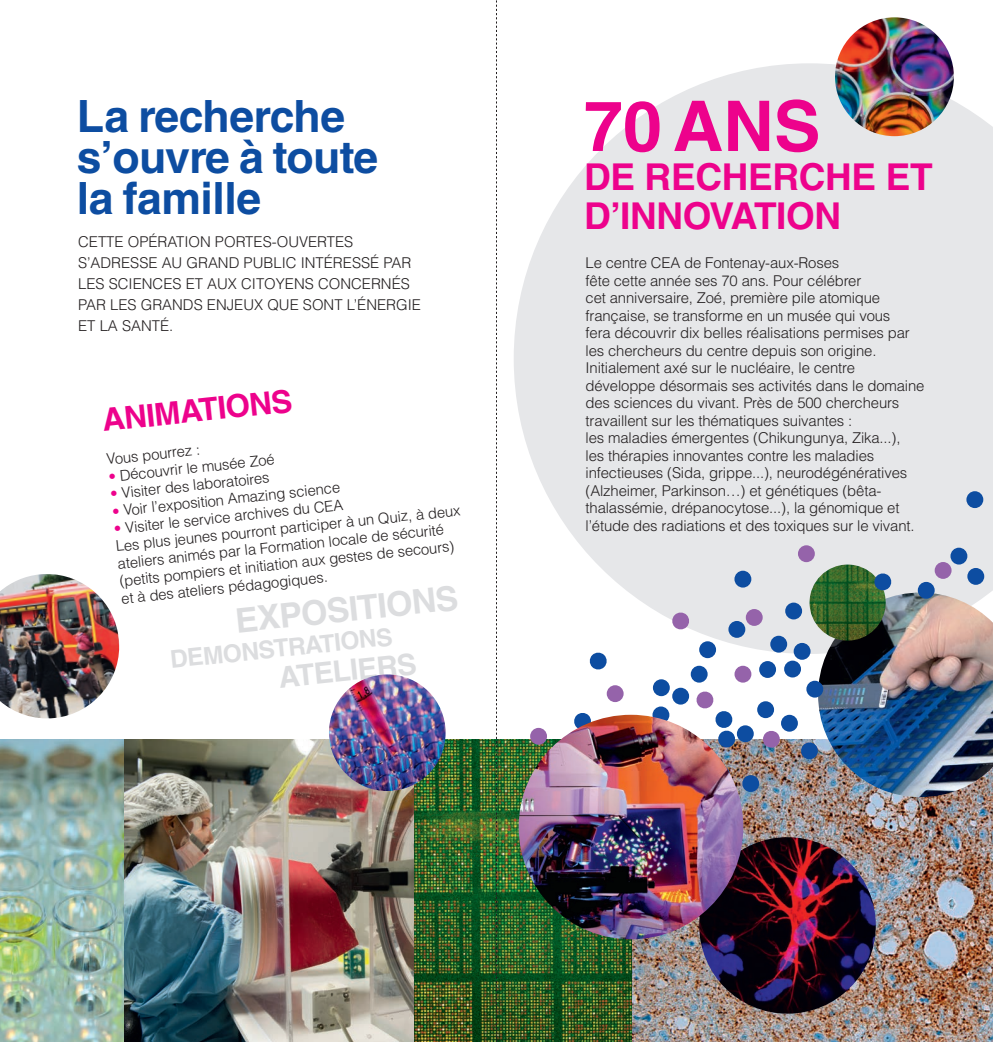
<style>
.page{position:relative;width:993px;height:1042px;background:#fff}
.page>*{position:absolute;margin:0;border:0;box-sizing:border-box;transform-origin:0 0}
.t1{font:700 70px "Helvetica LT Std";color:#ed028c}
.t2{font:700 44.45px/40.8px "Helvetica LT Std";letter-spacing:-.01em;color:#0d4da1}
.t3{font:700 36.93px/39px "Helvetica LT Std";letter-spacing:-.01em;color:#ed028c}
.t4{font:700 33.95px "Helvetica LT Std";color:#dcdddf}
.t5{font:700 31.5px "Helvetica LT Std";color:#ed028c}
.t6{font:700 29.4px "Helvetica LT Std";color:#dcdddf}
.t7{font:700 24.5px "Helvetica LT Std";color:#dcdddf}
.t8{font:300 14.88px/17.5px "Helvetica LT Std";letter-spacing:-.01em;color:#231f20}
.s1{color:#ed028c}
</style>
<div class="page">
<img style="left:0;top:739px;width:124px;height:303px">
<img style="left:631px;top:739px;width:361px;height:303px">
<img style="left:413px;top:739px;width:218px;height:303px">
<svg style="left:514px;top:63px;width:478px;height:591px;background:#e9eaec"></svg>
<img style="left:834px;top:17px;width:119px;height:119px;border-radius:59px">
<img style="left:0;top:574px;width:120px;height:145px">
<img style="left:817px;top:592px;width:175px;height:205px">
<img style="left:699px;top:837px;width:176px;height:176px;border-radius:88px">
<img style="left:809px;top:564px;width:76px;height:76px;border-radius:38px">
<div style="left:652px;top:679px;width:17px;height:17px;background:#0d4da1;border-radius:50%"></div>
<div style="left:652px;top:706px;width:17px;height:17px;background:#0d4da1;border-radius:50%"></div>
<div style="left:530px;top:728px;width:17px;height:17px;background:#9563aa;border-radius:50%"></div>
<svg style="left:671px;top:612px;width:18px;height:18px"></svg>
<svg style="left:574px;top:713px;width:32px;height:16px"></svg>
<svg style="left:588px;top:652px;width:19px;height:18px"></svg>
<svg style="left:761px;top:731px;width:19px;height:17px"></svg>
<svg style="left:741px;top:774px;width:18px;height:19px"></svg>
<div style="left:672px;top:688px;width:17px;height:16px;background:#0d4da1;border-radius:50%"></div>
<div style="left:736px;top:725px;width:17px;height:17px;background:#0d4da1;border-radius:50%"></div>
<div style="left:783px;top:660px;width:17px;height:17px;background:#0d4da1;border-radius:50%"></div>
<div style="left:745px;top:609px;width:17px;height:17px;background:#9563aa;border-radius:50%"></div>
<div style="left:734px;top:571px;width:17px;height:16px;background:#0d4da1;border-radius:50%"></div>
<div style="left:797px;top:545px;width:17px;height:17px;background:#9563aa;border-radius:50%"></div>
<div style="left:785px;top:602px;width:16px;height:17px;background:#0d4da1;border-radius:50%"></div>
<svg style="left:696px;top:691px;width:39px;height:57px"></svg>
<div style="left:690px;top:666px;width:17px;height:16px;background:#0d4da1;border-radius:50%"></div>
<div style="left:757px;top:701px;width:16px;height:17px;background:#0d4da1;border-radius:50%"></div>
<svg style="left:800px;top:741px;width:18px;height:19px"></svg>
<div style="left:759px;top:661px;width:16px;height:17px;background:#0d4da1;border-radius:50%"></div>
<div style="left:699px;top:641px;width:16px;height:17px;background:#0d4da1;border-radius:50%"></div>
<svg style="left:725px;top:765px;width:5px;height:9px"></svg>
<div style="left:770px;top:636px;width:16px;height:16px;background:#0d4da1;border-radius:50%"></div>
<div style="left:793px;top:643px;width:17px;height:17px;background:#0d4da1;border-radius:50%"></div>
<div style="left:734px;top:666px;width:17px;height:16px;background:#9563aa;border-radius:50%"></div>
<div style="left:606px;top:685px;width:17px;height:17px;background:#9563aa;border-radius:50%"></div>
<div style="left:780px;top:715px;width:17px;height:16px;background:#0d4da1;border-radius:50%"></div>
<div style="left:934px;top:562px;width:17px;height:17px;background:#9563aa;border-radius:50%"></div>
<div style="left:728px;top:621px;width:17px;height:17px;background:#0d4da1;border-radius:50%"></div>
<div style="left:967px;top:568px;width:16px;height:17px;background:#0d4da1;border-radius:50%"></div>
<svg style="left:873px;top:572px;width:18px;height:19px"></svg>
<div style="left:917px;top:582px;width:17px;height:17px;background:#0d4da1;border-radius:50%"></div>
<div style="left:950px;top:548px;width:17px;height:16px;background:#0d4da1;border-radius:50%"></div>
<div style="left:966px;top:491px;width:16px;height:17px;background:#0d4da1;border-radius:50%"></div>
<div style="left:806px;top:681px;width:17px;height:16px;background:#0d4da1;border-radius:50%"></div>
<svg style="left:496px;top:0;width:1px;height:1042px"></svg>
<img style="left:124px;top:739px;width:289px;height:303px">
<img style="left:329px;top:674px;width:116px;height:117px;border-radius:58px">
<img style="left:518px;top:715px;width:225px;height:224px;border-radius:112px">
<h2 class="t2" style="left:77px;top:96px;width:303px">La recherche s’ouvre à toute la famille</h2>
<h1 class="t1" style="left:583px;top:84px;width:238px">70 ANS</h1>
<h3 class="t3" style="left:583px;top:157px;width:350px">DE RECHERCHE ET<br>D’INNOVATION</h3>
<p class="t8" style="left:78px;top:231px;width:344px;line-height:21px">CETTE OPÉRATION PORTES-OUVERTES S’ADRESSE AU GRAND PUBLIC INTÉRESSÉ PAR LES SCIENCES ET AUX CITOYENS CONCERNÉS PAR LES GRANDS ENJEUX QUE SONT L’ÉNERGIE ET LA SANTÉ.</p>
<h3 class="t5" style="left:100px;top:401px;width:192px;rotate:-6deg">ANIMATIONS</h3>
<p class="t8" style="left:106px;top:450px;width:95px;rotate:-6deg">Vous pourrez :</p>
<p class="t8" style="left:108px;top:468px;width:168px;rotate:-6deg"><span class="s1">•</span> Découvrir le musée Zoé</p>
<p class="t8" style="left:109px;top:485px;width:161px;rotate:-6deg"><span class="s1">•</span> Visiter des laboratoires</p>
<p class="t8" style="left:111px;top:502px;width:230px;rotate:-6deg"><span class="s1">•</span> Voir l’exposition Amazing science</p>
<p class="t8" style="left:113px;top:520px;width:348px;rotate:-6deg"><span class="s1">•</span> Visiter le service archives du CEA<br>Les plus jeunes pourront participer à un Quiz, à deux ateliers animés par la Formation locale de sécurité (petits pompiers et initiation aux gestes de secours) et à des ateliers pédagogiques.</p>
<h3 class="t4" style="left:233px;top:600px;width:225px;rotate:-6deg">EXPOSITIONS</h3>
<h3 class="t7" style="left:169px;top:645px;width:225px;rotate:-6deg">DEMONSTRATIONS</h3>
<h3 class="t6" style="left:277px;top:660px;width:140px;rotate:-6deg">ATELIERS</h3>
<p class="t8" style="left:585px;top:254px;width:340px">Le centre CEA de Fontenay-aux-Roses<br>fête cette année ses 70 ans. Pour célébrer<br>cet anniversaire, Zoé, première pile atomique française, se transforme en un musée qui vous<br>fera découvrir dix belles réalisations permises par les chercheurs du centre depuis son origine.<br>Initialement axé sur le nucléaire, le centre développe désormais ses activités dans le domaine des sciences du vivant. Près de 500 chercheurs travaillent sur les thématiques suivantes :<br>les maladies émergentes (Chikungunya, Zika...),<br>les thérapies innovantes contre les maladies infectieuses (Sida, grippe...), neurodégénératives (Alzheimer, Parkinson…) et génétiques (bêta&shy;thalassémie, drépanocytose...), la génomique et l’étude des radiations et des toxiques sur le vivant.</p>
</div>
